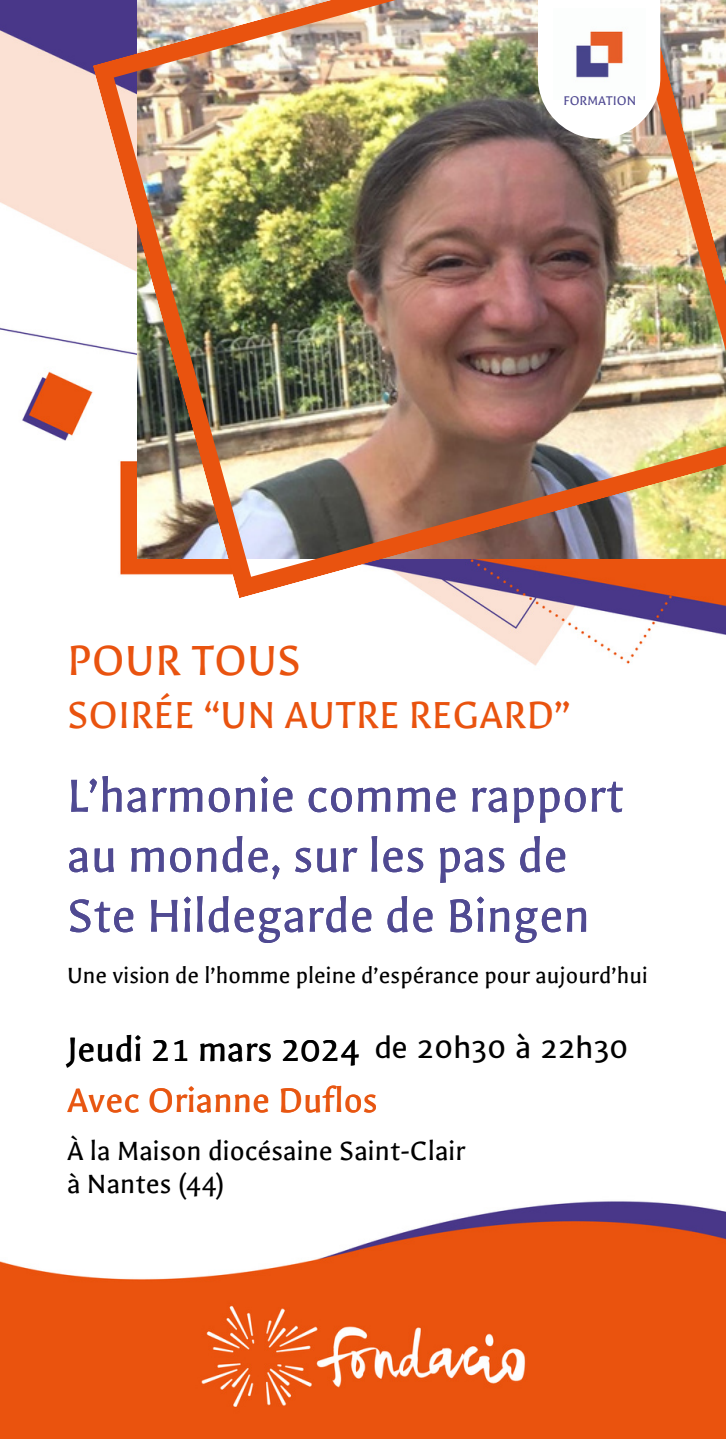
<style>
.page{position:relative;width:726px;height:1439px;background:#fff}
.page>*{position:absolute;margin:0;border:0;box-sizing:border-box;transform-origin:0 0}
.t1{font:52.25px/60px "Galdeano";color:#504a92}
.t2{font:47.75px "Galdeano";color:#e9530f}
.t3{font:42.75px "Galdeano";color:#e9530f}
.t4{font:38.5px "Galdeano";color:#e85611}
.t5{font:38.5px "Galdeano";color:#000}
.t6{font:30px/33.8px "Galdeano";color:#000}
.t7{font:28.5px "Merriweather Sans";color:#000}
.t8{font:25px "Galdeano";color:#000}
.t9{font:14.25px "Galdeano";color:#504a92}
</style>
<div class="page">
<img style="left:0;top:1201px;width:726px;height:237px">
<img style="left:0;top:0;width:726px;height:666px">
<img style="left:93px;top:0;width:633px;height:598px">
<svg style="left:538px;top:0;width:122px;height:139px"></svg>
<img style="left:553px;top:8px;width:92px;height:92px">
<h6 class="t2" style="left:67px;top:636px;width:236px">POUR TOUS</h6>
<h5 class="t9" style="left:563px;top:93px;width:74px">FORMATION</h5>
<h4 class="t3" style="left:67px;top:692px;width:505px">SOIRÉE “UN AUTRE REGARD”</h4>
<p class="t1" style="left:67px;top:766px;width:558px">L’harmonie comme rapport au monde, sur les pas de</p>
<p class="t1" style="left:67px;top:886px;width:524px">Ste Hildegarde de Bingen</p>
<p class="t8" style="left:67px;top:962px;width:582px">Une vision de l’homme pleine d’espérance pour aujourd’hui</p>
<p class="t5" style="left:67px;top:1029px;width:294px">Jeudi 21 mars 2024</p>
<p class="t7" style="left:375px;top:1029px;width:255px">de 20h30 à 22h30</p>
<p class="t4" style="left:67px;top:1080px;width:312px">Avec Orianne Duflos</p>
<h2 class="t6" style="left:67px;top:1133px;width:400px">À la Maison diocésaine Saint-Clair à Nantes (44)</h2>
</div>
